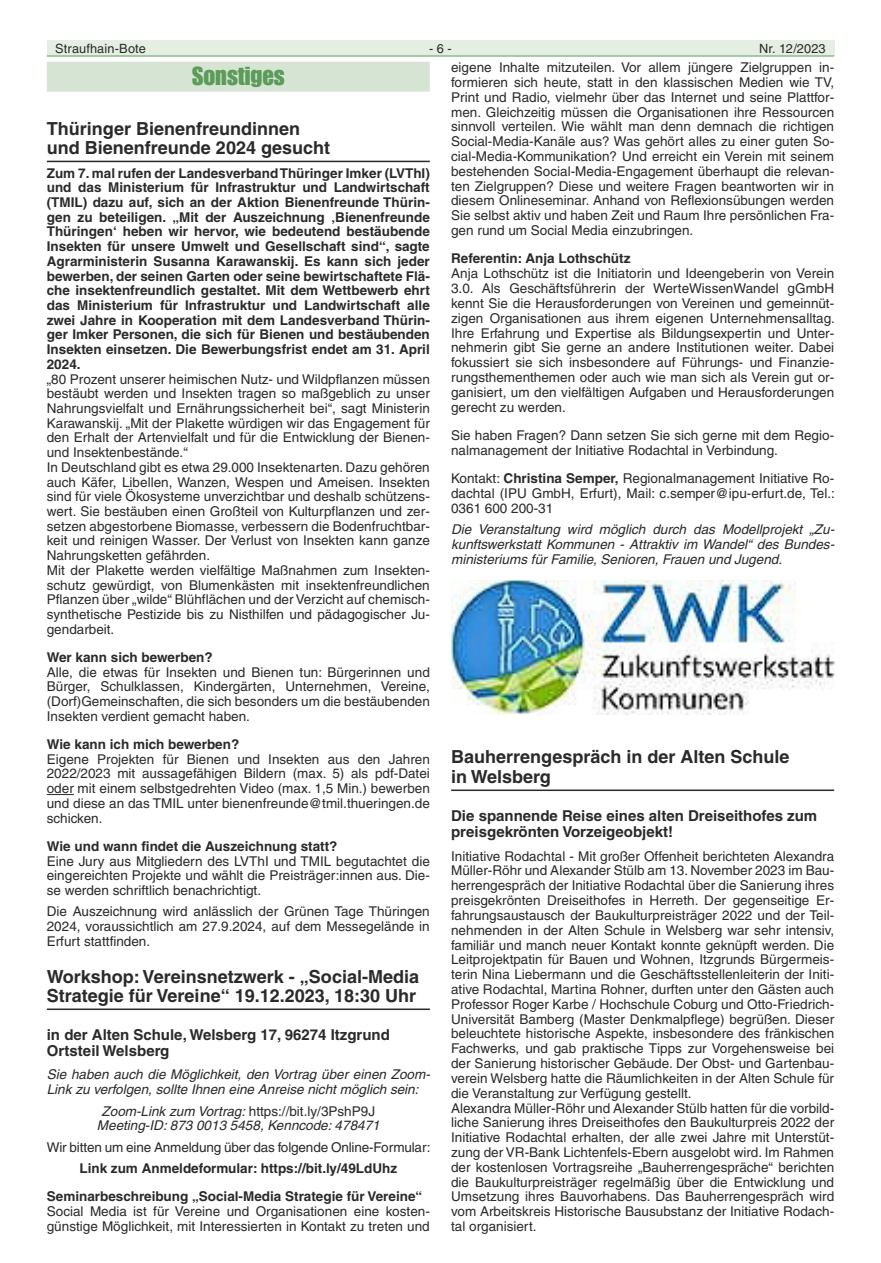
<style>
.page{position:relative;width:881px;height:1263px;background:#fff}
.page>*{position:absolute;margin:0;border:0;box-sizing:border-box;transform-origin:0 0}
.t1{font:25.5px "Impact LT";color:#5c9c5b}
.t2{font:700 18px/19.6px "Helvetica LT";color:#2b292a}
.t3{font:700 15px/16.5px "Helvetica LT";color:#2b292a}
.t4{font:13.5px/14.9px "Helvetica LT";color:#2b292a;text-align:justify}
.t5{font:700 13.5px/14.7px "Helvetica LT";color:#2b292a;text-align:justify}
.t6{font:italic 13.5px/14.9px "Helvetica LT";color:#2b292a;text-align:justify}
.t7{font:12.75px "Helvetica LT";letter-spacing:.01em;color:#2b292a}
.s1{font-weight:700}
.s2{font-style:normal}
</style>
<div class="page">
<div style="left:47px;top:40px;width:786px;height:16px;background:#e4eee3"></div>
<hr style="left:47px;top:56px;width:786px;height:1px;background:#5c9c5b">
<hr style="left:451px;top:789px;width:382px;height:2px;background:#2b292a">
<img style="left:451px;top:580px;width:382px;height:134px">
<div style="left:47px;top:62px;width:382px;height:30px;background:#d6e4d4"></div>
<hr style="left:47px;top:161px;width:382px;height:1px;background:#2b292a">
<svg style="left:47px;top:794px;width:27px;height:1px"></svg>
<hr style="left:47px;top:1008px;width:382px;height:2px;background:#2b292a">
<p class="t7" style="left:55px;top:42px;width:92px">Straufhain-Bote</p>
<p class="t7" style="left:429px;top:42px;width:24px">- 6 -</p>
<p class="t7" style="left:759px;top:42px;width:68px">Nr. 12/2023</p>
<p class="t4" style="left:451px;top:60px;width:384px">eigene Inhalte mitzuteilen. Vor allem jüngere Zielgruppen in&shy;formieren sich heute, statt in den klassischen Medien wie TV, Print und Radio, vielmehr über das Internet und seine Plattfor&shy;men. Gleichzeitig müssen die Organisationen ihre Ressourcen sinnvoll verteilen. Wie wählt man denn demnach die richtigen Social-Media-Kanäle aus? Was gehört alles zu einer guten So&shy;cial-Media-Kommunikation? Und erreicht ein Verein mit seinem bestehenden Social-Media-Engagement überhaupt die relevan&shy;ten Zielgruppen? Diese und weitere Fragen beantworten wir in diesem Onlineseminar. Anhand von Reflexionsübungen werden Sie selbst aktiv und haben Zeit und Raum Ihre persönlichen Fra&shy;gen rund um Social Media einzubringen.</p>
<p class="t5" style="left:451px;top:251px;width:181px">Referentin: Anja Lothschütz</p>
<p class="t4" style="left:451px;top:266px;width:385px">Anja Lothschütz ist die Initiatorin und Ideengeberin von Verein 3.0. Als Geschäftsführerin der WerteWissenWandel gGmbH kennt Sie die Herausforderungen von Vereinen und gemeinnüt&shy;zigen Organisationen aus ihrem eigenen Unternehmensalltag.<br>Ihre Erfahrung und Expertise als Bildungsexpertin und Unter&shy;nehmerin gibt Sie gerne an andere Institutionen weiter. Dabei fokussiert sie sich insbesondere auf Führungs- und Finanzie&shy;rungsthementhemen oder auch wie man sich als Verein gut or&shy;ganisiert, um den vielfältigen Aufgaben und Herausforderungen gerecht zu werden.</p>
<p class="t4" style="left:451px;top:428px;width:384px">Sie haben Fragen? Dann setzen Sie sich gerne mit dem Regio&shy;nalmanagement der Initiative Rodachtal in Verbindung.</p>
<p class="t4" style="left:451px;top:471px;width:385px">Kontakt: <span class="s1">Christina Semper,</span> Regionalmanagement Initiative Ro&shy;dachtal (IPU GmbH, Erfurt), Mail: c.semper@ipu-erfurt.de, Tel.:<br>0361 600 200-31</p>
<p class="t6" style="left:451px;top:523px;width:387px">Die Veranstaltung wird möglich durch das Modellprojekt „Zu&shy;kunftswerkstatt Kommunen - Attraktiv im Wandel“ des Bundes&shy;ministeriums für Familie, Senioren, Frauen und Jugend.</p>
<h1 class="t1" style="left:192px;top:66px;width:94px">Sonstiges</h1>
<h2 class="t2" style="left:47px;top:119px;width:285px">Thüringer Bienenfreundinnen und Bienenfreunde 2024 gesucht</h2>
<p class="t5" style="left:47px;top:165px;width:384px">Zum 7. mal rufen der Landesverband Thüringer Imker (LVThI) und das Ministerium für Infrastruktur und Landwirtschaft (TMIL) dazu auf, sich an der Aktion Bienenfreunde Thürin&shy;gen zu beteiligen. „Mit der Auszeichnung ‚Bienenfreunde Thüringen‘ heben wir hervor, wie bedeutend bestäubende Insekten für unsere Umwelt und Gesellschaft sind“, sagte Agrarministerin Susanna Karawanskij. Es kann sich jeder bewerben, der seinen Garten oder seine bewirtschaftete Flä&shy;che insektenfreundlich gestaltet. Mit dem Wettbewerb ehrt das Ministerium für Infrastruktur und Landwirtschaft alle zwei Jahre in Kooperation mit dem Landesverband Thürin&shy;ger Imker Personen, die sich für Bienen und bestäubenden Insekten einsetzen. Die Bewerbungsfrist endet am 31. April 2024.</p>
<p class="t4" style="left:47px;top:372px;width:384px;text-align:left">„80 Prozent unserer heimischen Nutz- und Wildpflanzen müssen bestäubt werden und Insekten tragen so maßgeblich zu unser Nahrungsvielfalt und Ernährungssicherheit bei“, sagt Ministerin Karawanskij. „Mit der Plakette würdigen wir das Engagement für den Erhalt der Artenvielfalt und für die Entwicklung der Bienen&shy;und Insektenbestände.“<br>In Deutschland gibt es etwa 29.000 Insektenarten. Dazu gehören auch Käfer, Libellen, Wanzen, Wespen und Ameisen. Insekten sind für viele Ökosysteme unverzichtbar und deshalb schützens&shy;wert. Sie bestäuben einen Großteil von Kulturpflanzen und zer&shy;setzen abgestorbene Biomasse, verbessern die Bodenfruchtbar&shy;keit und reinigen Wasser. Der Verlust von Insekten kann ganze Nahrungsketten gefährden.<br>Mit der Plakette werden vielfältige Maßnahmen zum Insekten&shy;schutz gewürdigt, von Blumenkästen mit insektenfreundlichen Pflanzen über „wilde“ Blühflächen und der Verzicht auf chemisch&shy;synthetische Pestizide bis zu Nisthilfen und pädagogischer Ju&shy;gendarbeit.</p>
<p class="t5" style="left:47px;top:650px;width:167px">Wer kann sich bewerben?</p>
<p class="t4" style="left:47px;top:665px;width:384px">Alle, die etwas für Insekten und Bienen tun: Bürgerinnen und Bürger, Schulklassen, Kindergärten, Unternehmen, Vereine, (Dorf)Gemeinschaften, die sich besonders um die bestäubenden Insekten verdient gemacht haben.</p>
<p class="t5" style="left:47px;top:737px;width:194px">Wie kann ich mich bewerben?</p>
<p class="t4" style="left:47px;top:752px;width:384px">Eigene Projekten für Bienen und Insekten aus den Jahren 2022/2023 mit aussagefähigen Bildern (max. 5) als pdf-Datei oder mit einem selbstgedrehten Video (max. 1,5 Min.) bewerben und diese an das TMIL unter bienenfreunde@tmil.thueringen.de schicken.</p>
<p class="t5" style="left:47px;top:839px;width:292px">Wie und wann findet die Auszeichnung statt?</p>
<p class="t4" style="left:47px;top:854px;width:384px">Eine Jury aus Mitgliedern des LVThI und TMIL begutachtet die eingereichten Projekte und wählt die Preisträger:innen aus. Die&shy;se werden schriftlich benachrichtigt.</p>
<p class="t4" style="left:47px;top:904px;width:384px">Die Auszeichnung wird anlässlich der Grünen Tage Thüringen 2024, voraussichtlich am 27.9.2024, auf dem Messegelände in Erfurt stattfinden.</p>
<h2 class="t2" style="left:47px;top:966px;width:373px">Workshop: Vereinsnetzwerk - „Social-Media<br>Strategie für Vereine“ 19.12.2023, 18:30 Uhr</h2>
<p class="t3" style="left:47px;top:1026px;width:344px">in der Alten Schule, Welsberg 17, 96274 Itzgrund<br>Ortsteil Welsberg</p>
<p class="t6" style="left:47px;top:1068px;width:387px">Sie haben auch die Möglichkeit, den Vortrag über einen Zoom-<br>Link zu verfolgen, sollte Ihnen eine Anreise nicht möglich sein:</p>
<p class="t6" style="left:97px;top:1105px;width:287px;text-align:center">Zoom-Link zum Vortrag: <span class="s2">https://bit.ly/3PshP9J<br></span>Meeting-ID:873 0013 5458, Kenncode:478471</p>
<p class="t4" style="left:47px;top:1140px;width:385px">Wir bitten um eine Anmeldung über das folgende Online-Formular:</p>
<p class="t5" style="left:47px;top:1154px;width:377px;line-height:28.2px;text-align:center">Link zum Anmeldeformular: https://bit.ly/49LdUhz<br>Seminarbeschreibung „Social-Media Strategie für Vereine“</p>
<p class="t4" style="left:47px;top:1204px;width:384px">Social Media ist für Vereine und Organisationen eine kosten&shy;günstige Möglichkeit, mit Interessierten in Kontakt zu treten und</p>
<h2 class="t2" style="left:451px;top:747px;width:339px">Bauherrengespräch in der Alten Schule in Welsberg</h2>
<p class="t3" style="left:451px;top:807px;width:367px">Die spannende Reise eines alten Dreiseithofes zum preisgekrönten Vorzeigeobjekt!</p>
<p class="t4" style="left:451px;top:849px;width:384px;text-align:left">Initiative Rodachtal - Mit großer Offenheit berichteten Alexandra Müller-Röhr und Alexander Stülb am 13. November 2023 im Bau&shy;herrengespräch der Initiative Rodachtal über die Sanierung ihres preisgekrönten Dreiseithofes in Herreth. Der gegenseitige Er&shy;fahrungsaustausch der Baukulturpreisträger 2022 und der Teil&shy;nehmenden in der Alten Schule in Welsberg war sehr intensiv, familiär und manch neuer Kontakt konnte geknüpft werden. Die Leitprojektpatin für Bauen und Wohnen, Itzgrunds Bürgermeis&shy;terin Nina Liebermann und die Geschäftsstellenleiterin der Initi&shy;ative Rodachtal, Martina Rohner, durften unter den Gästen auch Professor Roger Karbe / Hochschule Coburg und Otto-Friedrich-Universität Bamberg (Master Denkmalpflege) begrüßen. Dieser beleuchtete historische Aspekte, insbesondere des fränkischen Fachwerks, und gab praktische Tipps zur Vorgehensweise bei der Sanierung historischer Gebäude. Der Obst- und Gartenbau&shy;verein Welsberg hatte die Räumlichkeiten in der Alten Schule für die Veranstaltung zur Verfügung gestellt.<br>Alexandra Müller-Röhr und Alexander Stülb hatten für die vorbild&shy;liche Sanierung ihres Dreiseithofes den Baukulturpreis 2022 der Initiative Rodachtal erhalten, der alle zwei Jahre mit Unterstüt&shy;zung der VR-Bank Lichtenfels-Ebern ausgelobt wird. Im Rahmen der kostenlosen Vortragsreihe „Bauherrengespräche“ berichten die Baukulturpreisträger regelmäßig über die Entwicklung und Umsetzung ihres Bauvorhabens. Das Bauherrengespräch wird vom Arbeitskreis Historische Bausubstanz der Initiative Rodach&shy;tal organisiert.</p>
</div>
